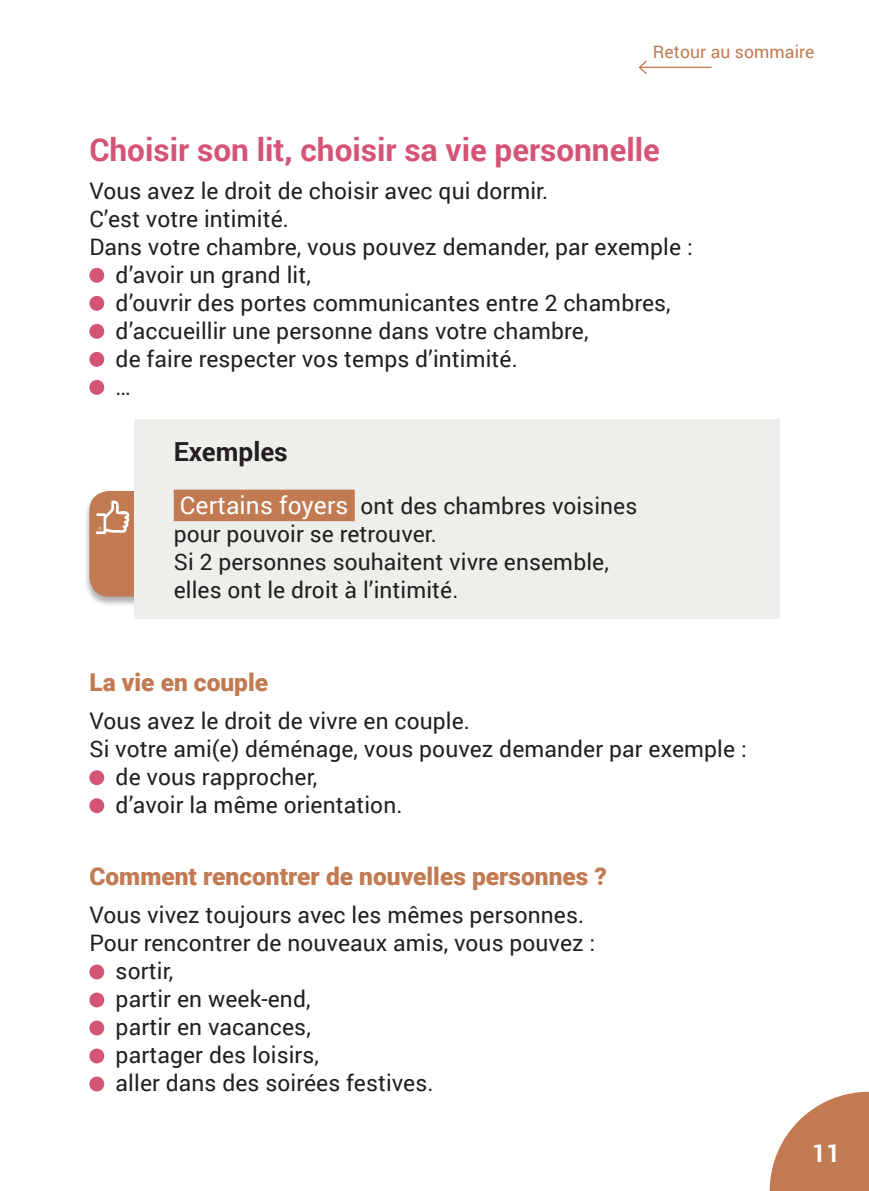
<style>
.page{position:relative;width:869px;height:1191px;background:#fff}
.page>*{position:absolute;margin:0;border:0;box-sizing:border-box;transform-origin:0 0}
.t1{font:700 31.5px "Roboto";color:#d55375}
.t2{font:700 26.25px "Roboto";color:#231f20}
.t3{font:900 24.5px "Roboto";color:#c17a51}
.t4{font:700 24.5px "Roboto";color:#fff}
.t5{font:22.75px/28px "Roboto";letter-spacing:.005em;color:#231f20}
.t6{font:17.5px "Roboto";letter-spacing:.005em;color:#c17a51}
.s1{font-size:24.5px;color:#fff}
</style>
<div class="page">
<svg style="left:769px;top:1091px;width:99px;height:100px"></svg>
<div style="left:89px;top:268px;width:15px;height:15px;background:#d55375;border-radius:50%"></div>
<div style="left:89px;top:296px;width:15px;height:15px;background:#d55375;border-radius:50%"></div>
<div style="left:89px;top:324px;width:15px;height:15px;background:#d55375;border-radius:50%"></div>
<div style="left:89px;top:352px;width:15px;height:15px;background:#d55375;border-radius:50%"></div>
<div style="left:89px;top:380px;width:15px;height:15px;background:#d55375;border-radius:50%"></div>
<div style="left:84px;top:490px;width:97px;height:117px;background:#231f20;opacity:.35"></div>
<svg style="left:89px;top:491px;width:45px;height:105px;background:#c68762"></svg>
<div style="left:134px;top:419px;width:645px;height:199px;background:#eeeeea"></div>
<div style="left:174px;top:489px;width:180px;height:32px;background:#c17a51"></div>
<div style="left:89px;top:770px;width:15px;height:15px;background:#d55375;border-radius:50%"></div>
<div style="left:89px;top:798px;width:15px;height:15px;background:#d55375;border-radius:50%"></div>
<div style="left:89px;top:964px;width:15px;height:15px;background:#d55375;border-radius:50%"></div>
<div style="left:89px;top:992px;width:15px;height:15px;background:#d55375;border-radius:50%"></div>
<div style="left:89px;top:1020px;width:15px;height:15px;background:#d55375;border-radius:50%"></div>
<div style="left:89px;top:1048px;width:15px;height:15px;background:#d55375;border-radius:50%"></div>
<div style="left:89px;top:1076px;width:15px;height:15px;background:#d55375;border-radius:50%"></div>
<hr style="left:639px;top:67px;width:71px;height:1px;background:#c17a51">
<svg style="left:638px;top:60px;width:9px;height:14px"></svg>
<p class="t6" style="left:652px;top:40px;width:163px">Retour au sommaire</p>
<h1 class="t1" style="left:89px;top:127px;width:571px">Choisir son lit, choisir sa vie personnelle</h1>
<p class="t5" style="left:89px;top:176px;width:460px">Vous avez le droit de choisir avec qui dormir.</p>
<p class="t5" style="left:89px;top:204px;width:201px">C’est votre intimité.</p>
<p class="t5" style="left:89px;top:232px;width:604px">Dans votre chambre, vous pouvez demander, par exemple :</p>
<p class="t5" style="left:116px;top:260px;width:197px">d’avoir un grand lit,</p>
<p class="t5" style="left:116px;top:288px;width:556px">d’ouvrir des portes communicantes entre 2 chambres,</p>
<p class="t5" style="left:116px;top:316px;width:474px">d’accueillir une personne dans votre chambre,</p>
<p class="t5" style="left:116px;top:344px;width:403px">de faire respecter vos temps d’intimité.</p>
<p class="t5" style="left:116px;top:372px;width:17px">…</p>
<p class="t2" style="left:174px;top:433px;width:116px">Exemples</p>
<p class="t5" style="left:174px;top:491px;width:465px"><span class="s1">Certains foyers</span> ont des chambres voisines pour pouvoir se retrouver.<br>Si 2 personnes souhaitent vivre ensemble, elles ont le droit à l’intimité.</p>
<p class="t3" style="left:89px;top:665px;width:180px">La vie en couple</p>
<p class="t5" style="left:89px;top:706px;width:382px">Vous avez le droit de vivre en couple.</p>
<p class="t5" style="left:89px;top:734px;width:658px">Si votre ami(e) déménage, vous pouvez demander par exemple :</p>
<p class="t5" style="left:116px;top:762px;width:203px">de vous rapprocher,</p>
<p class="t5" style="left:116px;top:790px;width:288px">d’avoir la même orientation.</p>
<p class="t3" style="left:89px;top:859px;width:519px">Comment rencontrer de nouvelles personnes ?</p>
<p class="t5" style="left:89px;top:900px;width:496px">Vous vivez toujours avec les mêmes personnes.</p>
<p class="t5" style="left:89px;top:928px;width:507px">Pour rencontrer de nouveaux amis, vous pouvez :</p>
<p class="t5" style="left:116px;top:956px;width:59px">sortir,</p>
<p class="t5" style="left:116px;top:984px;width:196px">partir en week-end,</p>
<p class="t5" style="left:116px;top:1012px;width:196px">partir en vacances,</p>
<p class="t5" style="left:116px;top:1040px;width:205px">partager des loisirs,</p>
<p class="t5" style="left:116px;top:1068px;width:319px">aller dans des soirées festives.</p>
<p class="t4" style="left:811px;top:1136px;width:30px">11</p>
</div>
